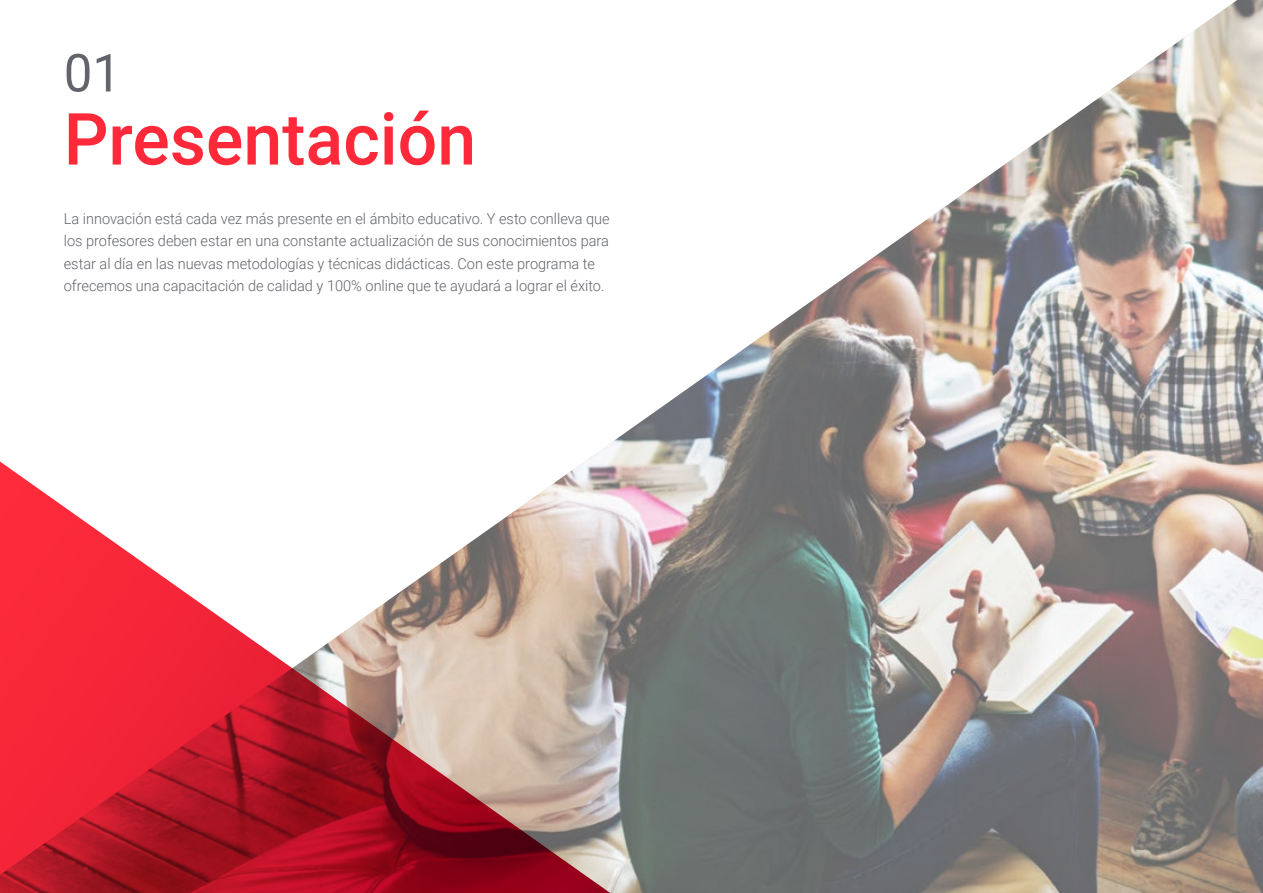
<style>
.page{position:relative;width:1263px;height:893px;background:#fff}
.page>*{position:absolute;margin:0;border:0;box-sizing:border-box;transform-origin:0 0}
.t1{font:500 72px "Roboto";color:#ff293a}
.t2{font:52.5px "Roboto";color:#61646a}
.t3{font:300 15px/22.5px "Roboto";color:#61646a}
</style>
<div class="page">
<img style="left:607px;top:0;width:656px;height:893px">
<svg style="left:0;top:446px;width:640px;height:447px"></svg>
<h2 class="t2" style="left:64px;top:36px;width:59px">01</h2>
<h1 class="t1" style="left:64px;top:89px;width:414px">Presentación</h1>
<p class="t3" style="left:64px;top:207px;width:547px">La innovación está cada vez más presente en el ámbito educativo. Y esto conlleva que los profesores deben estar en una constante actualización de sus conocimientos para estar al día en las nuevas metodologías y técnicas didácticas. Con este programa te ofrecemos una capacitación de calidad y 100% online que te ayudará a lograr el éxito.</p>
</div>
